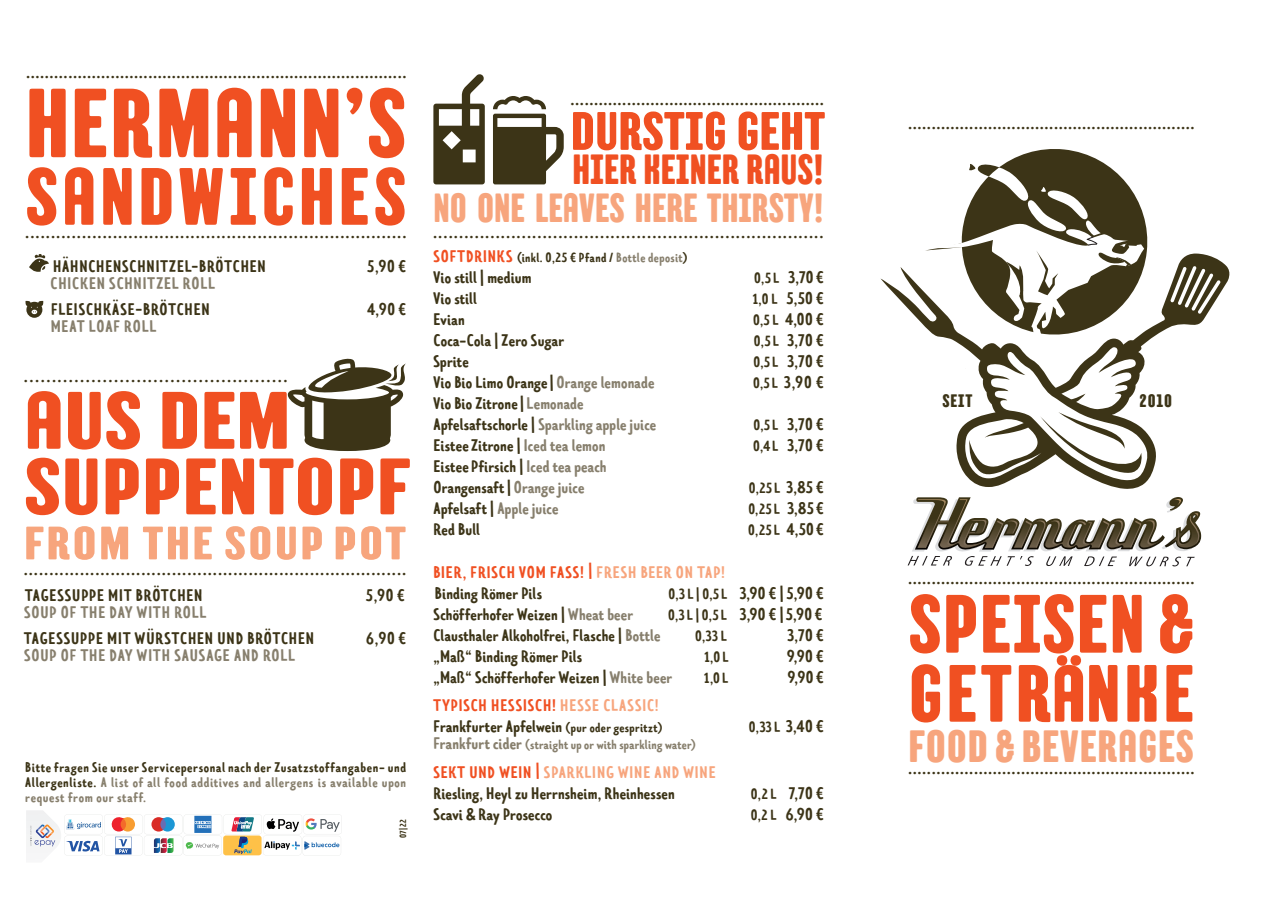
<style>
.page{position:relative;width:1272px;height:902px;background:#fff}
.page>*{position:absolute;margin:0;border:0;box-sizing:border-box;transform-origin:0 0}
.t1{font:97.8px "TT Berlinerins Grotesk";letter-spacing:.015em;color:#f05022}
.t2{font:82.5px "TT Berlinerins Grotesk";letter-spacing:.015em;color:#f05022}
.t3{font:81.3px "TT Berlinerins Grotesk";color:#f05022;scale:1.15 1}
.t4{font:81px "TT Berlinerins Grotesk";letter-spacing:.04em;color:#f05022}
.t5{font:79.8px "TT Berlinerins Grotesk";letter-spacing:.01em;color:#f05022;scale:1.15 1}
.t6{font:54px "TT Berlinerins Grotesk";color:#f05022}
.t7{font:46.8px "TT Berlinerins Grotesk";letter-spacing:.045em;color:#f7a57d;scale:1.15 1}
.t8{font:45px "TT Berlinerins Grotesk";letter-spacing:.015em;color:#f7a57d}
.t9{font:42px "TT Berlinerins Grotesk";color:#f05022;scale:.94 1}
.t10{font:40.5px "TT Berlinerins Grotesk";color:#f7a57d;scale:.94 1}
.t11{font:18px "TT Berlinerins Grotesk";letter-spacing:.05em;color:#3c3417}
.t12{font:700 17.1px/21px "TT Limes Sans";letter-spacing:.005em;color:#3c3417}
.t13{font:700 17.1px/21px "TT Limes Sans";letter-spacing:.035em;color:#3c3417}
.t14{font:700 17.1px "TT Limes Sans";letter-spacing:.035em;color:#877f6d}
.t15{font:700 17.1px/21px "TT Limes Sans";letter-spacing:.035em;color:#f05022}
.t16{font:15.6px "TT Berlinerins Grotesk";color:#3c3417}
.t17{font:700 15px "TT Limes Sans";letter-spacing:.135em;color:#3c3417}
.t18{font:700 14.25px/15px "TT Limes Sans";letter-spacing:.045em;color:#3c3417;text-align:justify}
.t19{font:700 13.5px "TT Limes Sans";letter-spacing:.01em;color:#877f6d}
.t20{font:700 13.5px "TT Limes Sans";letter-spacing:.025em;color:#3c3417}
.t21{font:700 9px "TT Limes Sans";color:#3c3417}
.s1{color:#877f6d}
.s2{font-size:17.1px;color:#f05022}
.s3{font-size:15px}
.s4{font-size:17.1px}
.s5{color:#f7a57d}
.s6{color:#3c3417}
.s7{color:#f05022}
.s8{font-size:13.5px}
</style>
<div class="page">
<svg style="left:907px;top:497px;width:294px;height:69px"></svg>
<svg style="left:1054px;top:655px;width:29px;height:66px"></svg>
<svg style="left:880px;top:149px;width:350px;height:340px"></svg>
<svg style="left:29px;top:254px;width:20px;height:18px"></svg>
<svg style="left:26px;top:301px;width:17px;height:17px"></svg>
<svg style="left:288px;top:358px;width:118px;height:93px"></svg>
<svg style="left:278px;top:140px;width:15px;height:6px"></svg>
<svg style="left:26px;top:810px;width:315px;height:46px"></svg>
<svg style="left:493px;top:96px;width:70px;height:88px"></svg>
<svg style="left:433px;top:74px;width:52px;height:110px"></svg>
<p class="t16" style="left:26px;top:62px;width:381px">.................................................................................</p>
<h1 class="t1" style="left:26px;top:61px;width:382px">HERMANN’S</h1>
<h3 class="t4" style="left:26px;top:145px;width:382px">SANDWICHES</h3>
<p class="t16" style="left:26px;top:222px;width:382px">..........................................................................</p>
<p class="t13" style="left:53px;top:255px;width:214px">HÄHNCHENSCHNITZEL-BRÖTCHEN</p>
<p class="t12" style="left:367px;top:255px;width:40px">5,90 €</p>
<p class="t14" style="left:51px;top:272px;width:166px">CHICKEN SCHNITZEL ROLL</p>
<p class="t13" style="left:51px;top:298px;width:160px">FLEISCHKÄSE-BRÖTCHEN</p>
<p class="t12" style="left:367px;top:298px;width:40px">4,90 €</p>
<p class="t14" style="left:51px;top:315px;width:107px">MEAT LOAF ROLL</p>
<p class="t16" style="left:24px;top:366px;width:265px">...............................................</p>
<h3 class="t3" style="left:24px;top:369px;width:233px">AUS DEM</h3>
<h3 class="t5" style="left:24px;top:436px;width:338px">SUPPENTOPF</h3>
<h3 class="t7" style="left:24px;top:513px;width:334px">FROM THE SOUP POT</h3>
<p class="t16" style="left:24px;top:559px;width:383px">...........................................................................</p>
<p class="t13" style="left:25px;top:584px;width:179px">TAGESSUPPE MIT BRÖTCHEN</p>
<p class="t12" style="left:366px;top:584px;width:40px">5,90 €</p>
<p class="t14" style="left:24px;top:601px;width:184px">SOUP OF THE DAY WITH ROLL</p>
<p class="t13" style="left:24px;top:627px;width:292px">TAGESSUPPE MIT WÜRSTCHEN UND BRÖTCHEN</p>
<p class="t12" style="left:366px;top:627px;width:41px">6,90 €</p>
<p class="t14" style="left:24px;top:643px;width:272px">SOUP OF THE DAY WITH SAUSAGE AND ROLL</p>
<p class="t18" style="left:25px;top:759px;width:382px">Bitte fragen Sie unser Servicepersonal nach der Zusatzstoffangaben- und Allergenliste. <span class="s1">A list of all food additives and allergens is available upon request from our staff.</span></p>
<p class="t21" style="left:397px;top:838px;width:20px;rotate:-90deg">07|22</p>
<p class="t16" style="left:571px;top:89px;width:254px">......................................................</p>
<h3 class="t6" style="left:571px;top:97px;width:256px">DURSTIG GEHT</h3>
<h3 class="t9" style="left:572px;top:143px;width:269px">HIER KEINER RAUS!</h3>
<h3 class="t10" style="left:433px;top:182px;width:416px">NO ONE LEAVES HERE THIRSTY!</h3>
<p class="t16" style="left:433px;top:222px;width:391px">...........................................................................</p>
<p class="t20" style="left:433px;top:248px;width:255px"><span class="s2">SOFTDRINKS</span> (inkl. 0,25 € Pfand / <span class="s1">Bottle deposit</span>)</p>
<p class="t12" style="left:433px;top:266px;width:100px">Vio still | medium</p>
<p class="t12" style="left:754px;top:266px;width:71px"><span class="s3">0,5L</span> 3,70 €</p>
<p class="t12" style="left:433px;top:287px;width:45px">Vio still</p>
<p class="t12" style="left:752px;top:287px;width:73px"><span class="s3">1,0 L</span> 5,50 €</p>
<p class="t12" style="left:433px;top:308px;width:33px">Evian</p>
<p class="t12" style="left:753px;top:308px;width:72px"><span class="s3">0,5 L</span> 4,00 €</p>
<p class="t12" style="left:433px;top:329px;width:132px">Coca-Cola | Zero Sugar</p>
<p class="t12" style="left:753px;top:329px;width:72px"><span class="s3">0,5L</span> 3,70 €</p>
<p class="t12" style="left:433px;top:350px;width:37px">Sprite</p>
<p class="t12" style="left:753px;top:350px;width:72px"><span class="s3">0,5L</span> 3,70 €</p>
<p class="t12" style="left:433px;top:371px;width:222px">Vio Bio Limo Orange| <span class="s1">Orange lemonade</span></p>
<p class="t12" style="left:753px;top:371px;width:72px"><span class="s3">0,5L</span> 3,90 €</p>
<p class="t12" style="left:433px;top:392px;width:224px">Vio Bio Zitrone|<span class="s1">Lemonade<br></span>Apfelsaftschorle | <span class="s1">Sparkling apple juice</span></p>
<p class="t12" style="left:753px;top:413px;width:72px"><span class="s3">0,5L</span> 3,70 €</p>
<p class="t12" style="left:433px;top:434px;width:173px">Eistee Zitrone | <span class="s1">Iced tea lemon</span></p>
<p class="t12" style="left:753px;top:434px;width:72px"><span class="s3">0,4 L</span> 3,70 €</p>
<p class="t12" style="left:433px;top:455px;width:175px">Eistee Pfirsich | <span class="s1">Iced tea peach<br></span>Orangensaft | <span class="s1">Orange juice</span></p>
<p class="t17" style="left:748px;top:478px;width:77px">0,25L <span class="s4">3,85 €</span></p>
<p class="t12" style="left:433px;top:497px;width:127px">Apfelsaft | <span class="s1">Apple juice</span></p>
<p class="t17" style="left:748px;top:499px;width:77px">0,25L <span class="s4">3,85 €</span></p>
<p class="t12" style="left:433px;top:518px;width:48px">Red Bull</p>
<p class="t17" style="left:748px;top:520px;width:77px">0,25L <span class="s4">4,50 €</span></p>
<p class="t15" style="left:433px;top:561px;width:293px">BIER, FRISCH VOM FASS! | <span class="s5">FRESH BEER ON TAP!<br></span><span class="s6">Binding Römer Pils</span></p>
<p class="t12" style="left:668px;top:582px;width:157px"><span class="s3">0,3L | 0,5L</span> 3,90 € | 5,90 €</p>
<p class="t12" style="left:433px;top:603px;width:201px">Schöfferhofer Weizen | <span class="s1">Wheat beer</span></p>
<p class="t12" style="left:668px;top:603px;width:156px"><span class="s3">0,3L | 0,5L</span> 3,90 € | 5,90 €</p>
<p class="t12" style="left:433px;top:624px;width:229px">Clausthaler Alkoholfrei, Flasche | <span class="s1">Bottle</span></p>
<p class="t17" style="left:695px;top:625px;width:33px">0,33 L</p>
<p class="t12" style="left:787px;top:624px;width:38px">3,70 €</p>
<p class="t12" style="left:433px;top:645px;width:151px">„Maß“ Binding Römer Pils</p>
<p class="t17" style="left:704px;top:646px;width:26px">1,0L</p>
<p class="t12" style="left:787px;top:645px;width:38px">9,90 €</p>
<p class="t12" style="left:433px;top:666px;width:241px">„Maß“ Schöfferhofer Weizen | <span class="s1">White beer</span></p>
<p class="t17" style="left:704px;top:667px;width:26px">1,0L</p>
<p class="t12" style="left:787px;top:666px;width:38px">9,90 €</p>
<p class="t13" style="left:433px;top:694px;width:230px"><span class="s7">TYPISCH HESSISCH!</span> <span class="s5">HESSE CLASSIC!<br></span>Frankfurter Apfelwein <span class="s8">(pur oder gespritzt)</span></p>
<p class="t17" style="left:749px;top:717px;width:76px">0,33L <span class="s4">3,40 €</span></p>
<p class="t19" style="left:433px;top:735px;width:264px"><span class="s4">Frankfurt cider</span> (straight up or with sparkling water)</p>
<p class="t12" style="left:433px;top:761px;width:284px"><span class="s7">SEKT UND WEIN |</span> <span class="s5">SPARKLING WINE AND WINE<br></span>Riesling, Heyl zu Herrnsheim, Rheinhessen</p>
<p class="t12" style="left:751px;top:782px;width:74px"><span class="s3">0,2 L</span> 7,70 €</p>
<p class="t12" style="left:433px;top:803px;width:121px">Scavi &amp; Ray Prosecco</p>
<p class="t12" style="left:750px;top:803px;width:75px"><span class="s3">0,2 L</span> 6,90 €</p>
<p class="t16" style="left:908px;top:114px;width:287px">.............................................................</p>
<p class="t11" style="left:942px;top:389px;width:32px">Seit</p>
<p class="t11" style="left:1139px;top:389px;width:34px">2010</p>
<p class="t16" style="left:908px;top:568px;width:287px">.............................................................</p>
<h2 class="t2" style="left:908px;top:571px;width:287px">SPEISEN &amp;</h2>
<h3 class="t4" style="left:908px;top:642px;width:287px">GETR NKE</h3>
<h3 class="t8" style="left:908px;top:718px;width:287px">FOOD &amp; BEVERAGES</h3>
<p class="t16" style="left:908px;top:758px;width:287px">.............................................................</p>
</div>
